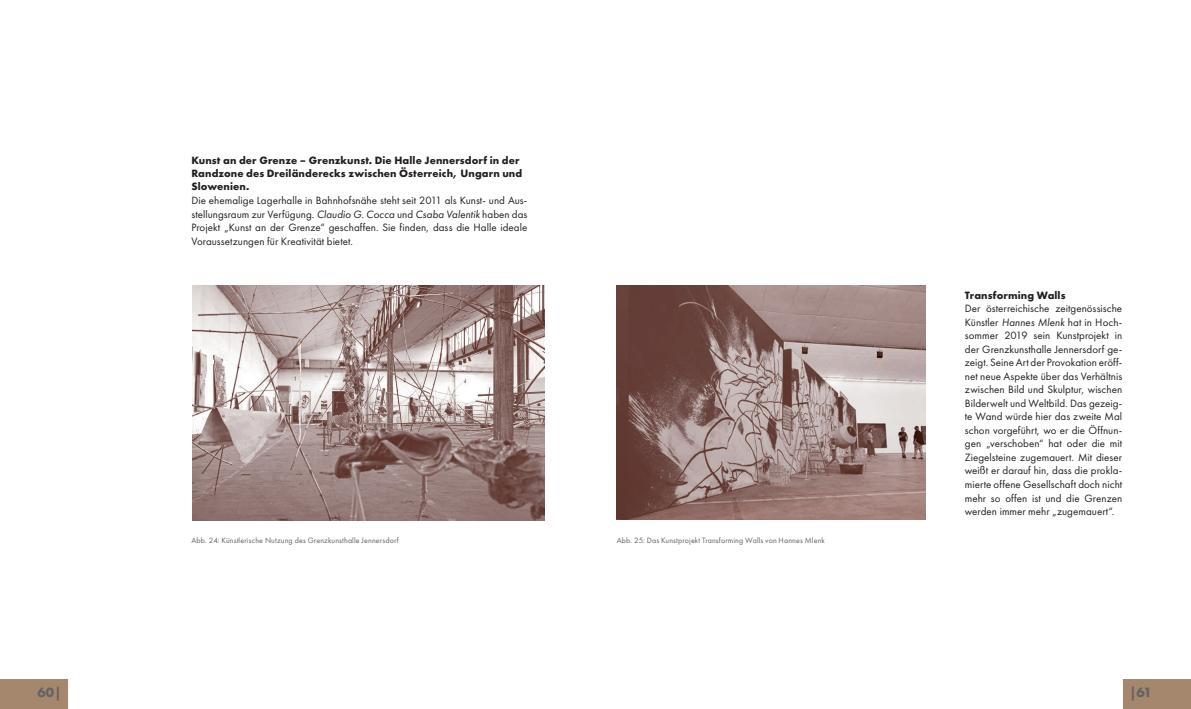
<style>
.page{position:relative;width:1191px;height:709px;background:#fff}
.page>*{position:absolute;margin:0;border:0;box-sizing:border-box;transform-origin:0 0}
.t1{font:700 14px "Futura PT";color:#636366}
.t2{font:11px/13.5px "Futura PT";letter-spacing:.005em;color:#231f20;text-align:justify}
.t3{font:700 11px/13px "Futura PT";letter-spacing:.01em;color:#231f20}
.t4{font:8px "Futura PT";letter-spacing:.015em;color:#636366}
.s1{font-style:italic}
</style>
<div class="page">
<div style="left:0;top:679px;width:68px;height:30px;background:#a4876c"></div>
<div style="left:1123px;top:679px;width:68px;height:30px;background:#a4876c"></div>
<img style="left:192px;top:285px;width:352px;height:235px">
<img style="left:617px;top:285px;width:308px;height:234px">
<p class="t3" style="left:191px;top:153px;width:332px">Kunst an der Grenze – Grenzkunst. Die Halle Jennersdorf in der<br>Randzone des Dreiländerecks zwischen Österreich, Ungarn und<br>Slowenien.</p>
<p class="t2" style="left:191px;top:194px;width:337px">Die ehemalige Lagerhalle in Bahnhofsnähe steht seit 2011 als Kunst- und Aus&shy;stellungsraum zur Verfügung. <span class="s1">Claudio G. Cocca</span> und <span class="s1">Csaba Valentik</span> haben das Projekt „Kunst an der Grenze“ geschaffen. Sie finden, dass die Halle ideale Voraussetzungen für Kreativität bietet.</p>
<p class="t4" style="left:191px;top:536px;width:209px">Abb. 24: Künstlerische Nutzung des Grenzkunsthalle Jennersdorf</p>
<p class="t4" style="left:617px;top:536px;width:210px">Abb. 25: Das Kunstprojekt Transforming Walls von Hannes Mlenk</p>
<p class="t3" style="left:964px;top:288px;width:102px">Transforming Walls</p>
<p class="t2" style="left:964px;top:302px;width:159px">Der österreichische zeitgenössische Künstler <span class="s1">Hannes Mlenk</span> hat in Hoch&shy;sommer 2019 sein Kunstprojekt in der Grenzkunsthalle Jennersdorf ge&shy;zeigt. Seine Art der Provokation eröff&shy;net neue Aspekte über das Verhältnis zwischen Bild und Skulptur, wischen Bilderwelt und Weltbild. Das gezeig&shy;te Wand würde hier das zweite Mal schon vorgeführt, wo er die Öffnun&shy;gen „verschoben“ hat oder die mit Ziegelsteine zugemauert. Mit dieser weißt er darauf hin, dass die prokla&shy;mierte offene Gesellschaft doch nicht mehr so offen ist und die Grenzen werden immer mehr „zugemauert“.</p>
<p class="t1" style="left:38px;top:683px;width:25px">60|</p>
<p class="t1" style="left:1129px;top:683px;width:24px">|61</p>
</div>
